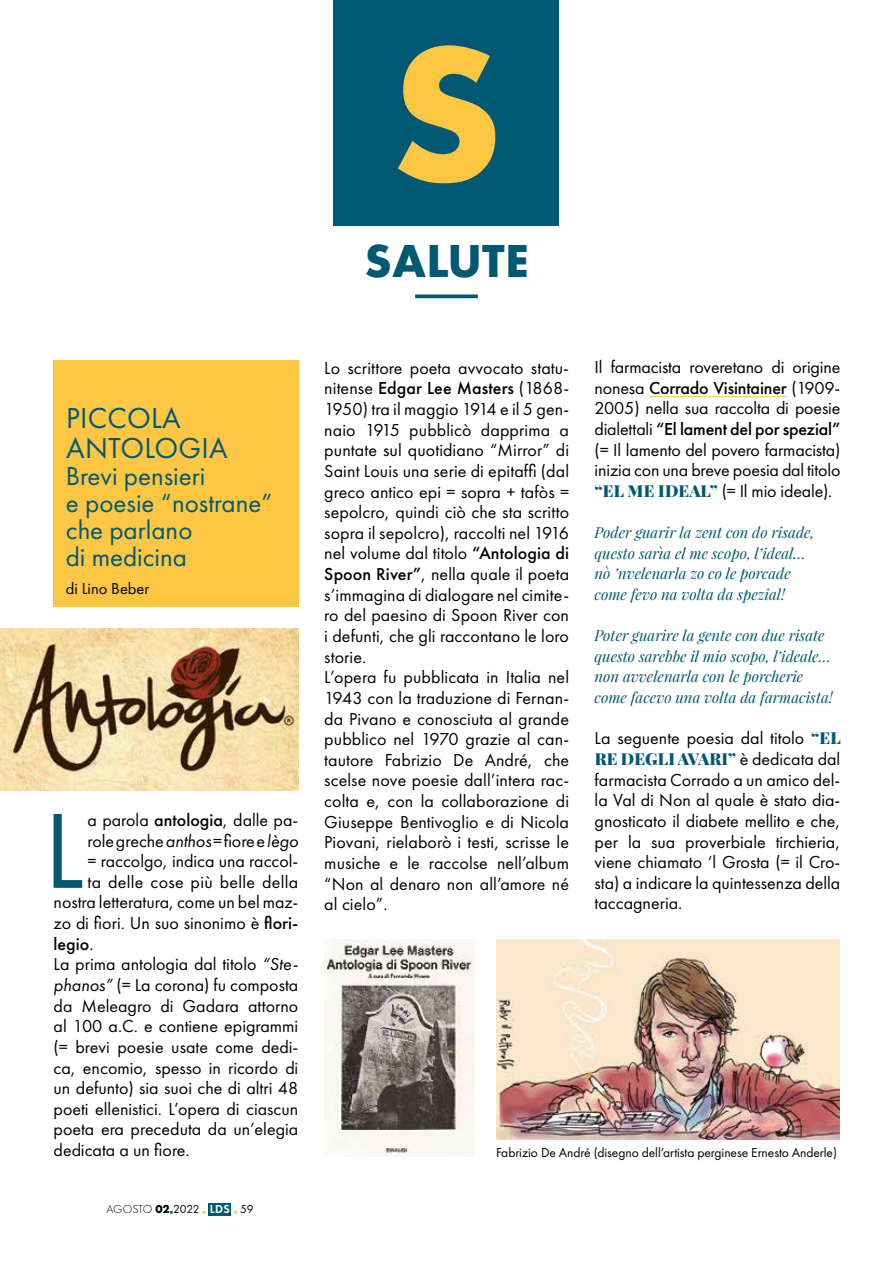
<style>
.page{position:relative;width:893px;height:1263px;background:#fff}
.page>*{position:absolute;margin:0;border:0;box-sizing:border-box;transform-origin:0 0}
.t1{font:700 198px "Futura PT";color:#fdc643}
.t2{font:110.7px "Futura PT";color:#005872}
.t3{font:700 48px "Futura PT";letter-spacing:.005em;color:#005872}
.t4{font:30px/30px "Futura PT";letter-spacing:.01em;color:#005872}
.t5{font:27px/27px "Futura PT";color:#005872}
.t6{font:18px/20.7px "Futura PT";letter-spacing:.005em;color:#000;text-align:justify}
.t7{font:500 18px "Futura PT";color:#000}
.t8{font:900 16.5px "Playfair Display";letter-spacing:.01em;color:#005872}
.t9{font:16.5px "Futura PT";color:#000}
.t10{font:italic 15px/20.7px "Playfair Display";color:#005872}
.t11{font:13.5px "Futura PT";letter-spacing:-.005em;color:#000}
.t12{font:300 12px "Futura PT";letter-spacing:-.01em;color:#000}
.s1{font-weight:500}
.s2{font-style:italic}
.s3{font-weight:400}
.s4{font-weight:700}
.s5{color:#005872}
.s6{color:#fdc643}
.s7{font-weight:600;color:#fff}
.s8{font-family:"Playfair Display";font-weight:900;font-size:16.5px;color:#005872}
.s9{font-family:"Futura PT";font-weight:400;font-size:18px;color:#000}
</style>
<div class="page">
<div style="left:209px;top:1203px;width:22px;height:13px;background:#005872"></div>
<svg style="left:415px;top:294px;width:63px;height:4px"></svg>
<div style="left:334px;top:0;width:225px;height:225px;background:#005872"></div>
<hr style="left:649px;top:396px;width:138px;height:1px;background:#fdc643">
<div style="left:53px;top:360px;width:245px;height:247px;background:#fdc643"></div>
<img style="left:0;top:628px;width:298px;height:163px">
<img style="left:324px;top:940px;width:151px;height:217px">
<img style="left:496px;top:940px;width:344px;height:200px">
<h1 class="t1" style="left:390px;top:-14px;width:115px">S</h1>
<h3 class="t3" style="left:364px;top:230px;width:166px">SALUTE</h3>
<h3 class="t4" style="left:66px;top:403px;width:163px">PICCOLA<br>ANTOLOGIA</h3>
<h3 class="t5" style="left:66px;top:462px;width:208px">Brevi pensieri<br>e poesie “nostrane” che parlano<br>di medicina</h3>
<p class="t9" style="left:66px;top:579px;width:85px">di Lino Beber</p>
<h2 class="t2" style="left:44px;top:785px;width:41px">L</h2>
<p class="t6" style="left:88px;top:809px;width:212px">a parola <span class="s1">antologia</span>, dalle pa-</p>
<p class="t6" style="left:88px;top:830px;width:212px">role greche <span class="s2">anthos</span> = fiore e <span class="s2">lègo</span></p>
<p class="t6" style="left:88px;top:851px;width:212px">= raccolgo, indica una raccol-</p>
<p class="t6" style="left:88px;top:871px;width:212px">ta delle cose più belle della</p>
<p class="t6" style="left:54px;top:892px;width:246px">nostra letteratura, come un bel maz-</p>
<p class="t6" style="left:54px;top:913px;width:246px">zo di fiori. Un suo sinonimo è <span class="s1">flori-</span></p>
<p class="t7" style="left:54px;top:933px;width:41px">legio<span class="s3">.</span></p>
<p class="t6" style="left:54px;top:954px;width:246px">La prima antologia dal titolo <span class="s2">“Ste-</span></p>
<p class="t6" style="left:54px;top:974px;width:246px"><span class="s2">phanos”</span> (= La corona) fu composta</p>
<p class="t6" style="left:54px;top:995px;width:246px">da Meleagro di Gadara attorno</p>
<p class="t6" style="left:54px;top:1016px;width:246px">al 100 a.C. e contiene epigrammi</p>
<p class="t6" style="left:54px;top:1036px;width:246px">(= brevi poesie usate come dedi-</p>
<p class="t6" style="left:54px;top:1057px;width:246px">ca, encomio, spesso in ricordo di</p>
<p class="t6" style="left:54px;top:1078px;width:246px">un defunto) sia suoi che di altri 48</p>
<p class="t6" style="left:54px;top:1098px;width:246px">poeti ellenistici. L’opera di ciascun</p>
<p class="t6" style="left:54px;top:1119px;width:246px">poeta era preceduta da un’elegia</p>
<p class="t6" style="left:54px;top:1139px;width:138px">dedicata a un fiore.</p>
<p class="t12" style="left:106px;top:1203px;width:149px">AGOSTO <span class="s4">02</span><span class="s5">■</span><span class="s3">2022</span> <span class="s6">■</span> <span class="s7">LDS</span> <span class="s6">■</span> <span class="s3">59</span></p>
<p class="t6" style="left:324px;top:357px;width:246px;text-align:left">Lo scrittore poeta avvocato statu&shy;nitense <span class="s1">Edgar Lee Masters</span> (1868-<br>1950) tra il maggio 1914 e il 5 gen&shy;naio 1915 pubblicò dapprima a puntate sul quotidiano “Mirror” di<br>Saint Louis una serie di epitaffi (dal greco antico epi = sopra + tafòs = sepolcro, quindi ciò che sta scritto sopra il sepolcro), raccolti nel 1916 nel volume dal titolo <span class="s1">“Antologia di<br>Spoon River”</span>, nella quale il poeta s’immagina di dialogare nel cimite&shy;ro del paesino di Spoon River con i defunti, che gli raccontano le loro storie.<br>L’opera fu pubblicata in Italia nel<br>1943 con la traduzione di Fernan&shy;da Pivano e conosciuta al grande pubblico nel 1970 grazie al can&shy;tautore Fabrizio De André, che scelse nove poesie dall’intera rac&shy;colta e, con la collaborazione di<br>Giuseppe Bentivoglio e di Nicola<br>Piovani, rielaborò i testi, scrisse le musiche e le raccolse nell’album “Non al denaro non all’amore né al cielo”.</p>
<p class="t6" style="left:595px;top:357px;width:247px">Il farmacista roveretano di origine nonesa <span class="s1">Corrado Visintainer</span> (1909- 2005) nella sua raccolta di poesie dialettali <span class="s1">“El lament del por spezial” </span>(= Il lamento del povero farmacista) inizia con una breve poesia dal titolo <span class="s8">“EL ME IDEAL”</span> (= Il mio ideale).</p>
<p class="t10" style="left:595px;top:522px;width:221px">Poder guarir la zent con do risade, questo sarìa el me scopo, l’ideal… nò ’nvelenarla zo co le porcade come fevo na volta da spezial!</p>
<p class="t10" style="left:595px;top:625px;width:240px">Poter guarire la gente con due risate questo sarebbe il mio scopo, l’ideale… non avvelenarla con le porcherie come facevo una volta da farmacista!</p>
<p class="t6" style="left:595px;top:728px;width:248px">La seguente poesia dal titolo <span class="s8">“EL</span></p>
<p class="t8" style="left:595px;top:748px;width:247px">RE DEGLI AVARI” <span class="s9">è dedicata dal</span></p>
<p class="t6" style="left:595px;top:769px;width:247px">farmacista Corrado a un amico del&shy;la Val di Non al quale è stato dia&shy;gnosticato il diabete mellito e che, per la sua proverbiale tirchieria, viene chiamato ‘l Grosta (= il Cro&shy;sta) a indicare la quintessenza della taccagneria.</p>
<p class="t11" style="left:496px;top:1145px;width:342px">Fabrizio De André (disegno dell’artista perginese Ernesto Anderle)</p>
</div>
